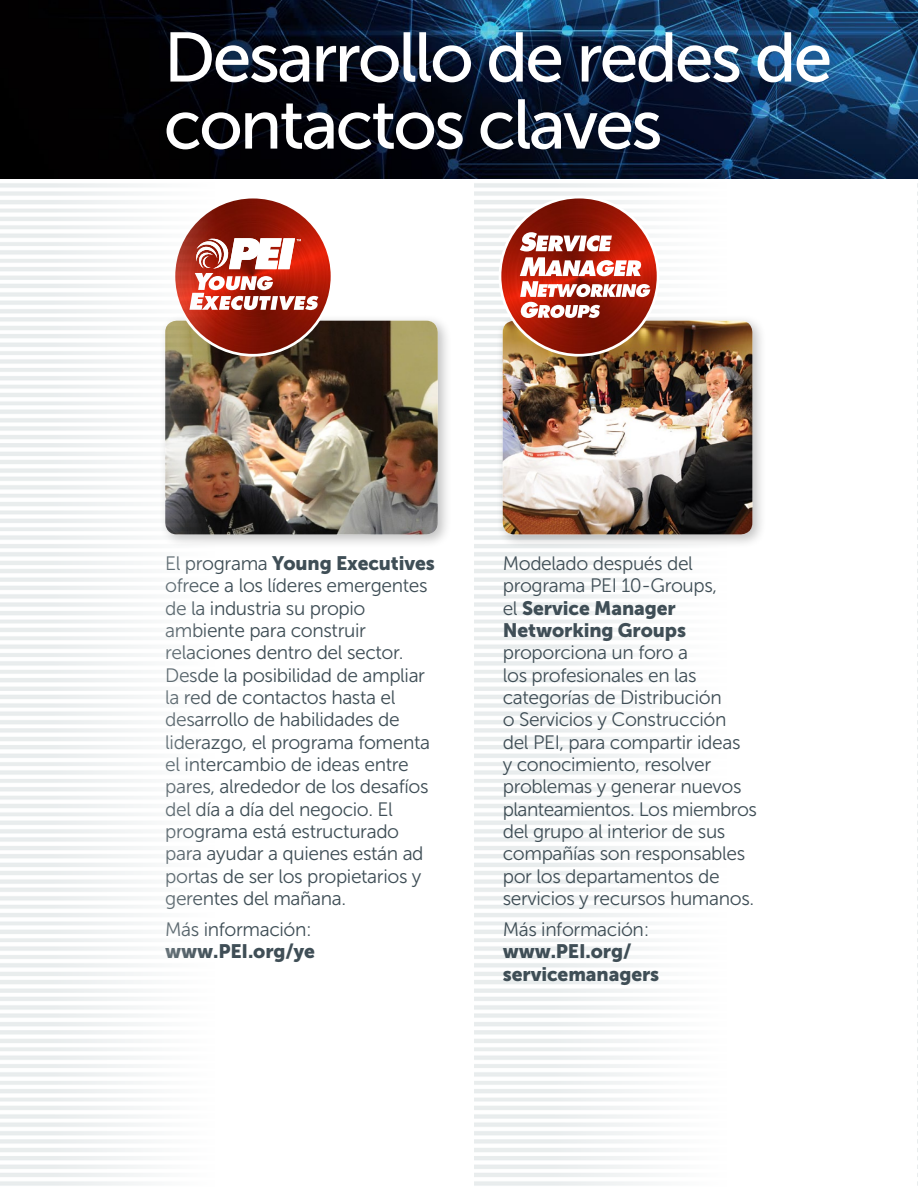
<style>
.page{position:relative;width:918px;height:1188px;background:#fff}
.page>*{position:absolute;margin:0;border:0;box-sizing:border-box;transform-origin:0 0}
.t1{font:69.9px/67.1px "Museo Sans 500";letter-spacing:-.04em;color:#fff}
.t2{font:19.35px/22.4px "Museo Sans 300";letter-spacing:-.02em;color:#3f4e56}
.t3{font:19.35px/22.4px "Museo Sans 900";letter-spacing:-.005em;color:#3f4e56}
.s1{font-family:"Museo Sans 300"}
</style>
<div class="page">
<div style="left:496px;top:314px;width:271px;height:235px;background:#000;opacity:.25"></div>
<img style="left:732px;top:321px;width:20px;height:213px">
<img style="left:0;top:183px;width:732px;height:1003px">
<img style="left:0;top:0;width:918px;height:179px">
<h1 class="t1" style="left:164px;top:24px;width:670px">Desarrollo de redes de contactos claves</h1>
<p class="t3" style="left:165px;top:552px;width:271px"><span class="s1">El programa</span> Young Executives</p>
<p class="t2" style="left:165px;top:575px;width:266px">ofrece a los líderes emergentes de la industria su propio ambiente para construir relaciones dentro del sector.<br>Desde la posibilidad de ampliar la red de contactos hasta el desarrollo de habilidades de liderazgo, el programa fomenta el intercambio de ideas entre pares, alrededor de los desafíos del día a día del negocio. El programa está estructurado para ayudar a quienes están ad portas de ser los propietarios y gerentes del mañana.</p>
<p class="t2" style="left:165px;top:918px;width:148px">Más información:</p>
<p class="t3" style="left:165px;top:940px;width:151px">www.PEI.org/ye</p>
<p class="t2" style="left:503px;top:552px;width:216px">Modelado después del programa PEI 10-Groups,</p>
<p class="t3" style="left:503px;top:597px;width:185px"><span class="s1">el</span> Service Manager<br>Networking Groups</p>
<p class="t2" style="left:503px;top:642px;width:256px">proporciona un foro a<br>los profesionales en las categorías de Distribución<br>o Servicios y Construcción del PEI, para compartir ideas<br>y conocimiento, resolver problemas y generar nuevos planteamientos. Los miembros del grupo al interior de sus compañías son responsables por los departamentos de servicios y recursos humanos.</p>
<p class="t2" style="left:503px;top:918px;width:148px">Más información:</p>
<p class="t3" style="left:503px;top:940px;width:158px">www.PEI.org/ servicemanagers</p>
</div>
